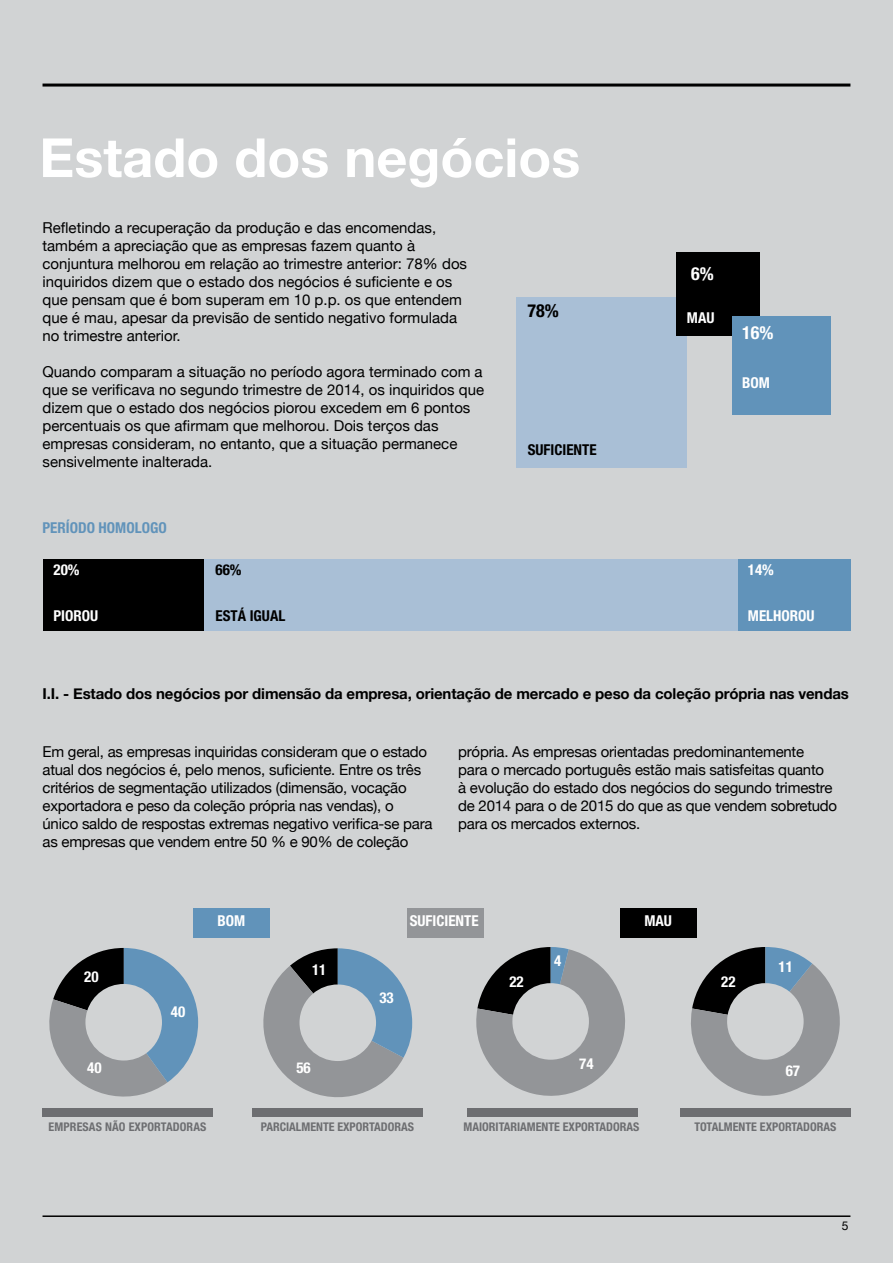
<style>
.page{position:relative;width:893px;height:1263px;background:#d1d3d4}
.page>*{position:absolute;margin:0;border:0;box-sizing:border-box;transform-origin:0 0}
.t1{font:700 54px "Helvetica Neue";color:#fff}
.t2{font:700 condensed 18px "Helvetica Neue";color:#fff}
.t3{font:700 condensed 18px "Helvetica Neue";color:#000}
.t4{font:15px/18px "Helvetica Neue";color:#000}
.t5{font:700 15px "Helvetica Neue";letter-spacing:-.01em;color:#000}
.t6{font:700 condensed 15px "Helvetica Neue";color:#fff}
.t7{font:700 condensed 15px "Helvetica Neue";color:#000}
.t8{font:700 condensed 15px "Helvetica Neue";color:#6193ba}
.t9{font:700 condensed 12px "Helvetica Neue";color:#6d6e71}
.t10{font:12px "Helvetica Neue";color:#000}
</style>
<div class="page">
<hr style="left:43px;top:84px;width:807px;height:3px;background:#000">
<hr style="left:43px;top:1215px;width:807px;height:2px;background:#000">
<svg style="left:263px;top:948px;width:149px;height:149px"></svg>
<svg style="left:49px;top:948px;width:149px;height:149px"></svg>
<svg style="left:476px;top:947px;width:149px;height:149px"></svg>
<svg style="left:691px;top:947px;width:149px;height:149px"></svg>
<div style="left:43px;top:559px;width:161px;height:72px;background:#000"></div>
<div style="left:204px;top:559px;width:533px;height:72px;background:#a9bfd6"></div>
<div style="left:737px;top:559px;width:113px;height:72px;background:#6193ba"></div>
<div style="left:517px;top:298px;width:170px;height:170px;background:#a9bfd6"></div>
<div style="left:676px;top:252px;width:84px;height:84px;background:#000"></div>
<div style="left:732px;top:316px;width:99px;height:99px;background:#6193ba"></div>
<div style="left:193px;top:908px;width:77px;height:30px;background:#6193ba"></div>
<div style="left:407px;top:908px;width:76px;height:30px;background:#939598"></div>
<div style="left:620px;top:908px;width:76px;height:30px;background:#000"></div>
<div style="left:43px;top:1108px;width:170px;height:8px;background:#6d6e71"></div>
<div style="left:252px;top:1108px;width:170px;height:8px;background:#6d6e71"></div>
<div style="left:467px;top:1108px;width:170px;height:8px;background:#6d6e71"></div>
<div style="left:680px;top:1108px;width:170px;height:8px;background:#6d6e71"></div>
<h1 class="t1" style="left:39px;top:124px;width:542px">Estado dos negócios</h1>
<p class="t4" style="left:43px;top:219px;width:426px">Refletindo a recuperação da produção e das encomendas, também a apreciação que as empresas fazem quanto à conjuntura melhorou em relação ao trimestre anterior: 78% dos inquiridos dizem que o estado dos negócios é suficiente e os que pensam que é bom superam em 10 p.p. os que entendem que é mau, apesar da previsão de sentido negativo formulada no trimestre anterior.</p>
<p class="t4" style="left:43px;top:363px;width:443px">Quando comparam a situação no período agora terminado com a que se verificava no segundo trimestre de 2014, os inquiridos que dizem que o estado dos negócios piorou excedem em 6 pontos percentuais os que afirmam que melhorou. Dois terços das empresas consideram, no entanto, que a situação permanece sensivelmente inalterada.</p>
<p class="t3" style="left:527px;top:300px;width:33px">78%</p>
<p class="t7" style="left:528px;top:440px;width:70px">SUFICIENTE</p>
<p class="t8" style="left:43px;top:518px;width:126px">PERÍODO HOMOLOGO</p>
<p class="t2" style="left:691px;top:263px;width:24px">6%</p>
<p class="t6" style="left:687px;top:308px;width:29px">MAU</p>
<p class="t2" style="left:742px;top:322px;width:33px">16%</p>
<p class="t6" style="left:742px;top:374px;width:29px">BOM</p>
<p class="t6" style="left:54px;top:561px;width:28px">20%</p>
<p class="t7" style="left:216px;top:561px;width:28px">66%</p>
<p class="t6" style="left:748px;top:561px;width:28px">14%</p>
<p class="t6" style="left:54px;top:607px;width:46px">PIOROU</p>
<p class="t7" style="left:216px;top:607px;width:71px">ESTÁ IGUAL</p>
<p class="t6" style="left:748px;top:607px;width:68px">MELHOROU</p>
<p class="t5" style="left:43px;top:685px;width:808px">I.I. - Estado dos negócios por dimensão da empresa, orientação de mercado e peso da coleção própria nas vendas</p>
<p class="t4" style="left:43px;top:743px;width:392px">Em geral, as empresas inquiridas consideram que o estado atual dos negócios é, pelo menos, suficiente. Entre os três critérios de segmentação utilizados (dimensão, vocação exportadora e peso da coleção própria nas vendas), o único saldo de respostas extremas negativo verifica-se para as empresas que vendem entre 50 % e 90% de coleção</p>
<p class="t4" style="left:458px;top:743px;width:381px">própria. As empresas orientadas predominantemente para o mercado português estão mais satisfeitas quanto<br>à evolução do estado dos negócios do segundo trimestre de 2014 para o de 2015 do que as que vendem sobretudo para os mercados externos.</p>
<p class="t6" style="left:84px;top:968px;width:16px">20</p>
<p class="t6" style="left:171px;top:1003px;width:16px">40</p>
<p class="t6" style="left:217px;top:911px;width:29px">BOM</p>
<p class="t6" style="left:410px;top:911px;width:70px">SUFICIENTE</p>
<p class="t6" style="left:644px;top:911px;width:29px">MAU</p>
<p class="t6" style="left:312px;top:960px;width:16px">11</p>
<p class="t6" style="left:379px;top:988px;width:16px">33</p>
<p class="t6" style="left:509px;top:972px;width:16px">22</p>
<p class="t6" style="left:554px;top:952px;width:9px">4</p>
<p class="t6" style="left:87px;top:1058px;width:16px">40</p>
<p class="t6" style="left:296px;top:1058px;width:16px">56</p>
<p class="t6" style="left:579px;top:1055px;width:16px">74</p>
<p class="t6" style="left:721px;top:972px;width:16px">22</p>
<p class="t6" style="left:778px;top:958px;width:16px">11</p>
<p class="t6" style="left:786px;top:1062px;width:16px">67</p>
<p class="t9" style="left:49px;top:1119px;width:159px">EMPRESAS NÃO EXPORTADORAS</p>
<p class="t9" style="left:261px;top:1119px;width:8px">PARCIALMENTE</p>
<p class="t9" style="left:337px;top:1119px;width:78px">EXPORTADORAS</p>
<p class="t9" style="left:464px;top:1119px;width:7px">MAIORITARIAMENTE</p>
<p class="t9" style="left:563px;top:1119px;width:78px">EXPORTADORAS</p>
<p class="t9" style="left:694px;top:1119px;width:8px">TOTALMENTE</p>
<p class="t9" style="left:760px;top:1119px;width:78px">EXPORTADORAS</p>
<p class="t10" style="left:842px;top:1218px;width:8px">5</p>
</div>
